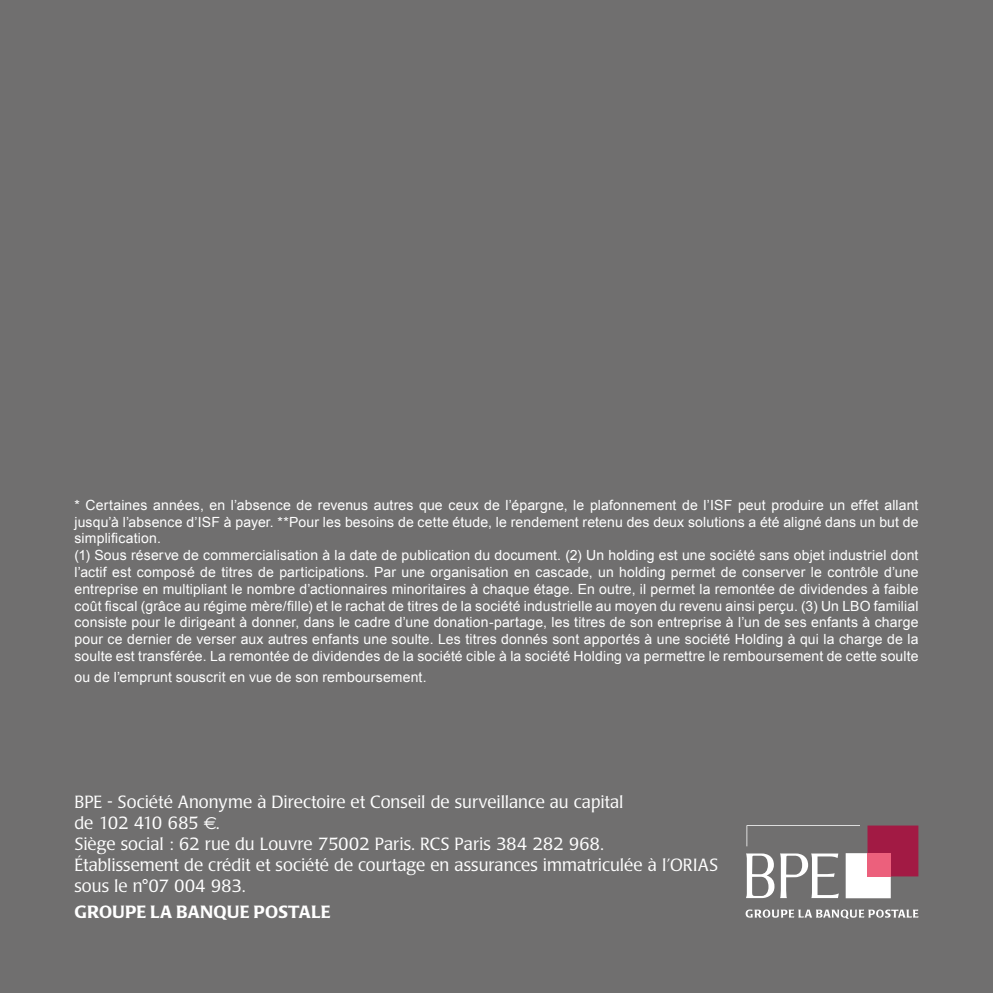
<style>
.page{position:relative;width:993px;height:993px;background:#fff}
.page>*{position:absolute;margin:0;border:0;box-sizing:border-box;transform-origin:0 0}
.t1{font:300 17.5px/21px "Poppl Laudatio";color:#fff}
.t2{font:500 17.5px "Poppl Laudatio";letter-spacing:.01em;color:#fff}
.t3{font:14px/16.8px "Arial";letter-spacing:.01em;color:#fff}
.s1{font-family:"Euro Sans";font-weight:400}
</style>
<div class="page">
<div style="left:0;top:0;width:992px;height:992px;background:#706f6f"></div>
<svg style="left:746px;top:825px;width:172px;height:72px"></svg>
<div style="left:867px;top:852px;width:23px;height:24px;background:#ec607c"></div>
<svg style="left:745px;top:909px;width:173px;height:9px"></svg>
<p class="t3" style="left:74px;top:496px;width:845px">* Certaines années, en l’absence de revenus autres que ceux de l’épargne, le plafonnement de l’ISF peut produire un effet allant jusqu’à l’absence d’ISF à payer. **Pour les besoins de cette étude, le rendement retenu des deux solutions a été aligné dans un but de simplification.<br>(1) Sous réserve de commercialisation à la date de publication du document. (2) Un holding est une société sans objet industriel dont l’actif est composé de titres de participations. Par une organisation en cascade, un holding permet de conserver le contrôle d’une entreprise en multipliant le nombre d’actionnaires minoritaires à chaque étage. En outre, il permet la remontée de dividendes à faible coût fiscal (grâce au régime mère/fille) et le rachat de titres de la société industrielle au moyen du revenu ainsi perçu. (3) Un LBO familial consiste pour le dirigeant à donner, dans le cadre d’une donation-partage, les titres de son entreprise à l’un de ses enfants à charge pour ce dernier de verser aux autres enfants une soulte. Les titres donnés sont apportés à une société Holding à qui la charge de la soulte est transférée. La remontée de dividendes de la société cible à la société Holding va permettre le remboursement de cette soulte</p>
<p class="t3" style="left:74px;top:668px;width:353px">ou de l’emprunt souscrit en vue de son remboursement.</p>
<p class="t1" style="left:74px;top:791px;width:645px">BPE - Société Anonyme à Directoire et Conseil de surveillance au capital<br>de 102 410 685 <span class="s1">€</span>.<br>Siège social : 62 rue du Louvre 75002 Paris. RCS Paris 384 282 968.<br>Établissement de crédit et société de courtage en assurances immatriculée à l’ORIAS sous le n°07 004 983.</p>
<p class="t2" style="left:74px;top:901px;width:257px">GROUPE LA BANQUE POSTALE</p>
</div>
